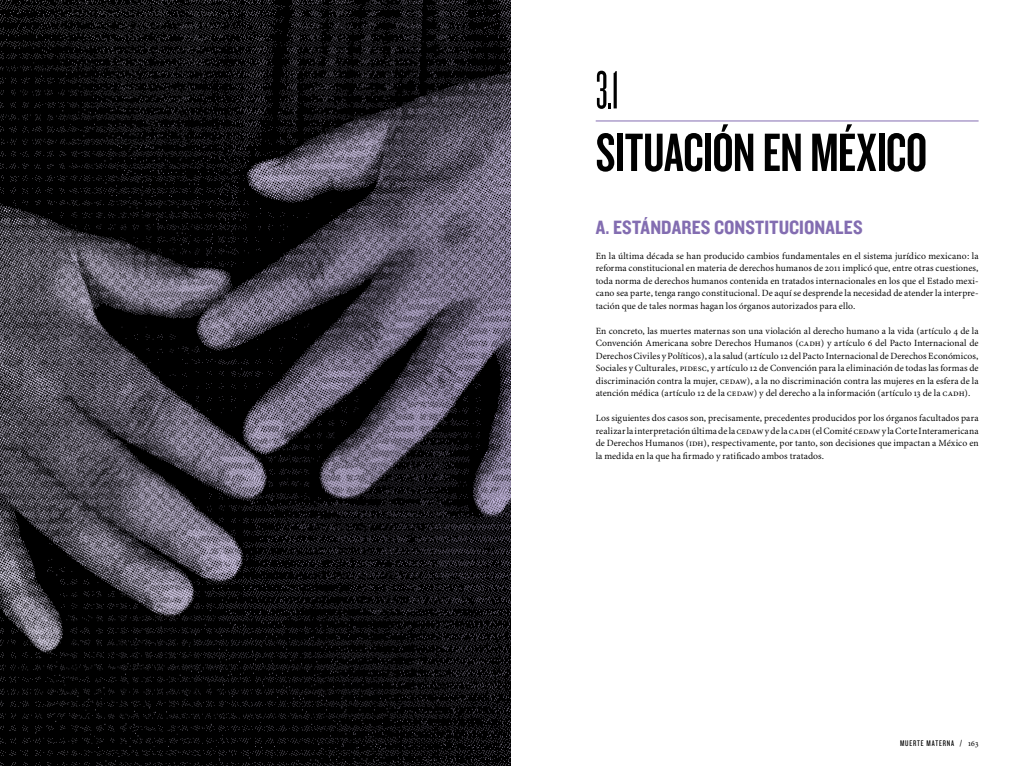
<style>
.page{position:relative;width:1021px;height:766px;background:#fff}
.page>*{position:absolute;margin:0;border:0;box-sizing:border-box;transform-origin:0 0}
.t1{font:56px "Knockout HTF48 Featherweight";letter-spacing:-.01em;color:#000}
.t2{font:56px "Knockout HTF26 Junior Flyweight";color:#000}
.t3{font:20px "Knockout HTF50 Welterweight";letter-spacing:.01em;color:#836db1}
.t4{font:9.5px/12.5px "Minion MM 367 585 9";letter-spacing:.01em;color:#000;text-align:justify}
.t5{font:8.5px "Knockout HTF28 Junior Featherwt";letter-spacing:.1em;color:#000}
.s1{font-family:"Minion MM SC 367 585 9"}
.s2{font-family:"Knockout HTF29 Junior Liteweight"}
.s3{font-family:"Minion MM SC 367 585 8"}
</style>
<div class="page">
<img style="left:0;top:0;width:510px;height:765px">
<hr style="left:595px;top:120px;width:383px;height:1px;background:#836db1">
<h1 class="t2" style="left:595px;top:63px;width:25px">3.1</h1>
<h1 class="t1" style="left:595px;top:124px;width:333px">SITUACIÓN EN MÉXICO</h1>
<h2 class="t3" style="left:595px;top:216px;width:268px">A. ESTÁNDARES CONSTITUCIONALES</h2>
<p class="t4" style="left:595px;top:249px;width:384px">En la última década se han producido cambios fundamentales en el sistema jurídico mexicano: la reforma constitucional en materia de derechos humanos de <span class="s1">2011</span> implicó que, entre otras cuestiones, toda norma de derechos humanos contenida en tratados internacionales en los que el Estado mexi&shy;cano sea parte, tenga rango constitucional. De aquí se desprende la necesidad de atender la interpre&shy;tación que de tales normas hagan los órganos autorizados para ello.</p>
<p class="t4" style="left:595px;top:324px;width:384px">En concreto, las muertes maternas son una violación al derecho humano a la vida (artículo <span class="s1">4</span> de la Convención Americana sobre Derechos Humanos (<span class="s1">cadh</span>) y artículo <span class="s1">6</span> del Pacto Internacional de Derechos Civiles y Políticos), a la salud (artículo <span class="s1">12</span> del Pacto Internacional de Derechos Económicos, Sociales y Culturales, <span class="s1">pidesc,</span> y artículo <span class="s1">12</span> de Convención para la eliminación de todas las formas de discriminación contra la mujer, <span class="s1">cedaw)</span>, a la no discriminación contra las mujeres en la esfera de la atención médica (artículo <span class="s1">12</span> de la <span class="s1">cedaw</span>) y del derecho a la información (artículo <span class="s1">13</span> de la <span class="s1">cadh</span>).</p>
<p class="t4" style="left:595px;top:412px;width:384px">Los siguientes dos casos son, precisamente, precedentes producidos por los órganos facultados para realizar la interpretación última de la <span class="s1">cedaw</span> y de la <span class="s1">cadh</span> (el Comité <span class="s1">cedaw</span> y la Corte Interamericana de Derechos Humanos (<span class="s1">idh)</span>, respectivamente, por tanto, son decisiones que impactan a México en la medida en la que ha firmado y ratificado ambos tratados.</p>
<p class="t5" style="left:900px;top:739px;width:80px">MUERTE MATERNA <span class="s2">/</span> <span class="s3">163</span></p>
</div>
